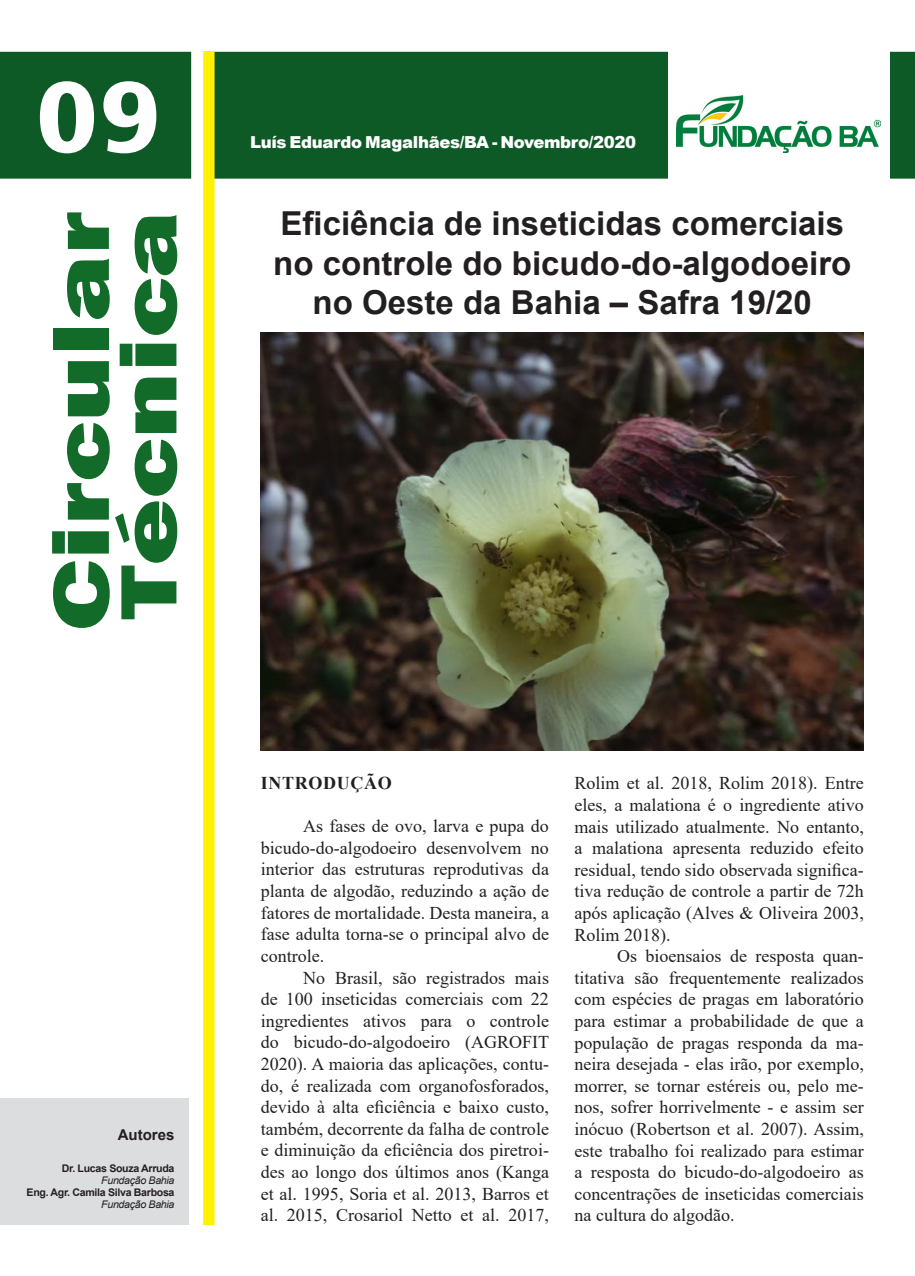
<style>
.page{position:relative;width:915px;height:1276px;background:#fff}
.page>*{position:absolute;margin:0;border:0;box-sizing:border-box;transform-origin:0 0}
.t1{font:100.5px "Humanist 777 BT Black Condensed B";color:#fff;scale:1.18 1}
.t2{font:800 82.5px "Franklin Gothic";color:#136b29;scale:1.38 1}
.t3{font:700 33px/39.6px "Arial";color:#231f20;text-align:center}
.t4{font:18px/21.6px "Times New Roman";color:#231f20;text-align:justify}
.t5{font:700 18px "Times New Roman";letter-spacing:.035em;color:#231f20}
.t6{font:900 16.5px "Arial";letter-spacing:-.02em;color:#fff}
.t7{font:700 15px "Arial";color:#231f20}
.t8{font:700 10.5px "Arial";letter-spacing:-.03em;color:#231f20}
.t9{font:italic 10.5px "Arial";letter-spacing:-.03em;color:#231f20}
</style>
<div class="page">
<div style="left:0;top:1098px;width:188px;height:127px;background:#dcdddf"></div>
<div style="left:0;top:52px;width:914px;height:127px;background:#0d5a26"></div>
<div style="left:667px;top:42px;width:222px;height:152px;background:#fff"></div>
<img style="left:676px;top:96px;width:203px;height:56px">
<svg style="left:203px;top:51px;width:11px;height:1174px;background:#fef105"></svg>
<div style="left:191px;top:51px;width:12px;height:1174px;background:#fff"></div>
<img style="left:260px;top:333px;width:603px;height:417px">
<p class="t1" style="left:36px;top:53px;width:108px">09</p>
<p class="t6" style="left:250px;top:130px;width:387px">Luís Eduardo Magalhães/BA - Novembro/2020</p>
<p class="t2" style="left:28px;top:631px;width:306px;rotate:-90deg">Circular</p>
<p class="t2" style="left:95px;top:619px;width:297px;rotate:-90deg">Técnica</p>
<p class="t3" style="left:273px;top:204px;width:579px">Eficiência de inseticidas comerciais no controle do bicudo-do-algodoeiro no Oeste da Bahia – Safra 19/20</p>
<p class="t7" style="left:118px;top:1124px;width:58px">Autores</p>
<p class="t8" style="left:62px;top:1161px;width:114px">Dr. Lucas Souza Arruda</p>
<p class="t9" style="left:101px;top:1173px;width:75px">Fundação Bahia</p>
<p class="t8" style="left:27px;top:1185px;width:149px">Eng. Agr. Camila Silva Barbosa</p>
<p class="t9" style="left:101px;top:1197px;width:75px">Fundação Bahia</p>
<p class="t5" style="left:261px;top:770px;width:132px">INTRODUÇÃO</p>
<p class="t4" style="left:260px;top:815px;width:290px;text-indent:43px">As fases de ovo, larva e pupa do bicudo-do-algodoeiro desenvolvem no interior das estruturas reprodutivas da planta de algodão, reduzindo a ação de fatores de mortalidade. Desta maneira, a fase adulta torna-se o principal alvo de controle.</p>
<p class="t4" style="left:260px;top:966px;width:290px;text-indent:43px">No Brasil, são registrados mais de 100 inseticidas comerciais com 22 ingredientes ativos para o controle do bicudo-do-algodoeiro (AGROFIT 2020). A maioria das aplicações, contu&shy;do, é realizada com organofosforados, devido à alta eficiência e baixo custo, também, decorrente da falha de controle e diminuição da eficiência dos piretroi&shy;des ao longo dos últimos anos (Kanga et al. 1995, Soria et al. 2013, Barros et al. 2015, Crosariol Netto et al. 2017,</p>
<p class="t4" style="left:574px;top:772px;width:291px">Rolim et al. 2018, Rolim 2018). Entre eles, a malationa é o ingrediente ativo mais utilizado atualmente. No entanto, a malationa apresenta reduzido efeito residual, tendo sido observada significa&shy;tiva redução de controle a partir de 72h após aplicação (Alves &amp; Oliveira 2003, Rolim 2018).</p>
<p class="t4" style="left:574px;top:945px;width:291px;text-indent:43px">Os bioensaios de resposta quan&shy;titativa são frequentemente realizados com espécies de pragas em laboratório para estimar a probabilidade de que a população de pragas responda da ma&shy;neira desejada - elas irão, por exemplo, morrer, se tornar estéreis ou, pelo me&shy;nos, sofrer horrivelmente - e assim ser inócuo (Robertson et al. 2007). Assim, este trabalho foi realizado para estimar a resposta do bicudo-do-algodoeiro as concentrações de inseticidas comerciais na cultura do algodão.</p>
</div>
